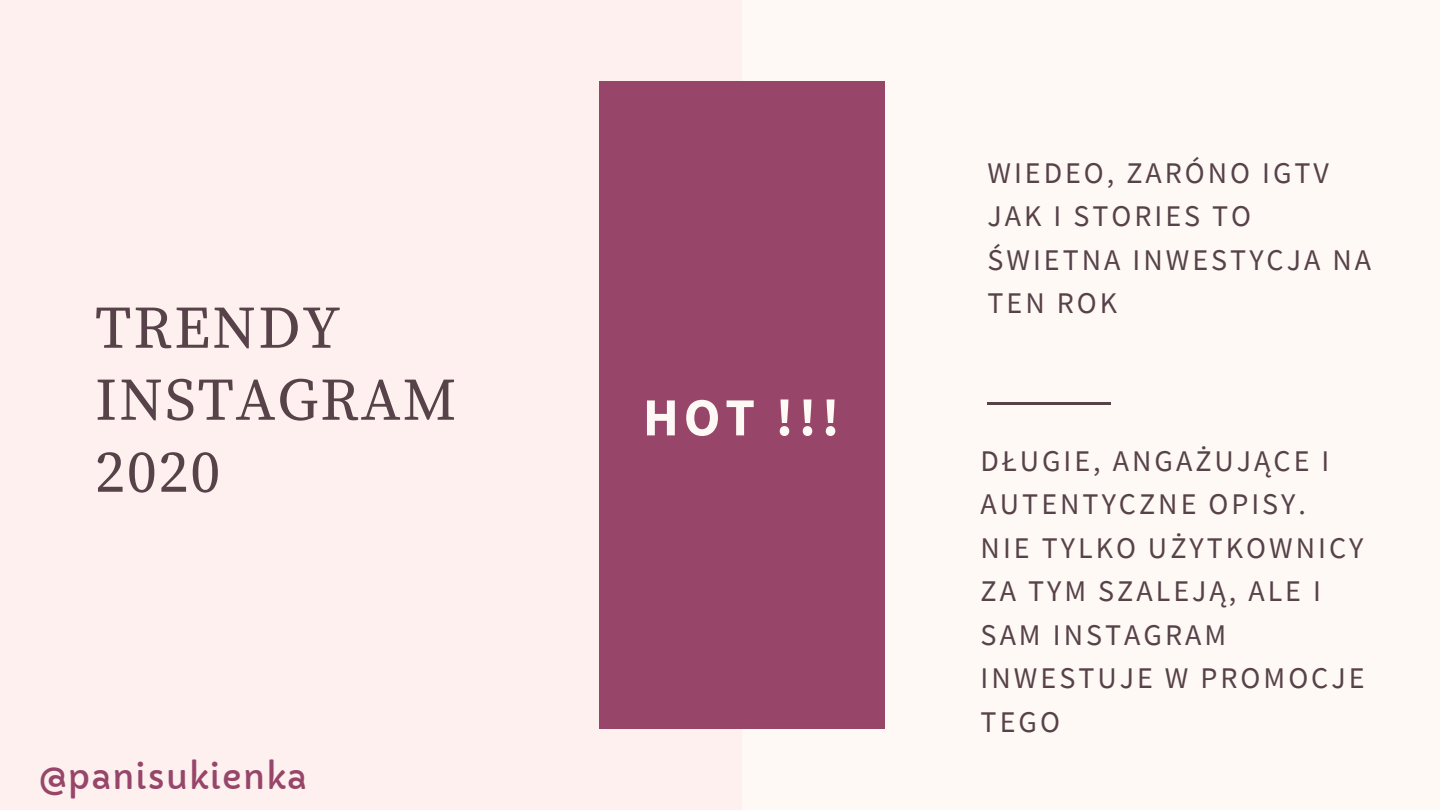
<style>
.page{position:relative;width:1440px;height:810px;background:#fff9f5}
.page>*{position:absolute;margin:0;border:0;box-sizing:border-box;transform-origin:0 0}
.t1{font:60px/72px "Source Serif Pro";letter-spacing:.03em;color:#57424a}
.t2{font:700 53.6px "Source Sans Pro";color:#fff9f5}
.t3{font:33.8px "Capriola";letter-spacing:.03em;color:#97466a}
.t4{font:30px/43.5px "Source Sans Pro";letter-spacing:.1em;color:#57424a}
</style>
<div class="page">
<div style="left:0;top:0;width:742px;height:810px;background:#fdf0ee"></div>
<div style="left:599px;top:81px;width:286px;height:648px;background:#97466a"></div>
<hr style="left:987px;top:402px;width:124px;height:3px;background:#57424a">
<h1 class="t1" style="left:95px;top:294px;width:363px">TRENDY<br>INSTAGRAM<br>2020</h1>
<p class="t3" style="left:39px;top:757px;width:269px">@panisukienka</p>
<h2 class="t2" style="left:643px;top:383px;width:198px">HOT !!!</h2>
<p class="t4" style="left:987px;top:150px;width:385px">WIEDEO, ZARÓNO IGTV<br>JAK I STORIES TO<br>ŚWIETNA INWESTYCJA NA<br>TEN ROK</p>
<p class="t4" style="left:981px;top:438px;width:385px">DŁUGIE, ANGAŻUJĄCE I<br>AUTENTYCZNE OPISY.<br>NIE TYLKO UŻYTKOWNICY<br>ZA TYM SZALEJĄ, ALE I<br>SAM INSTAGRAM<br>INWESTUJE W PROMOCJE<br>TEGO</p>
</div>
